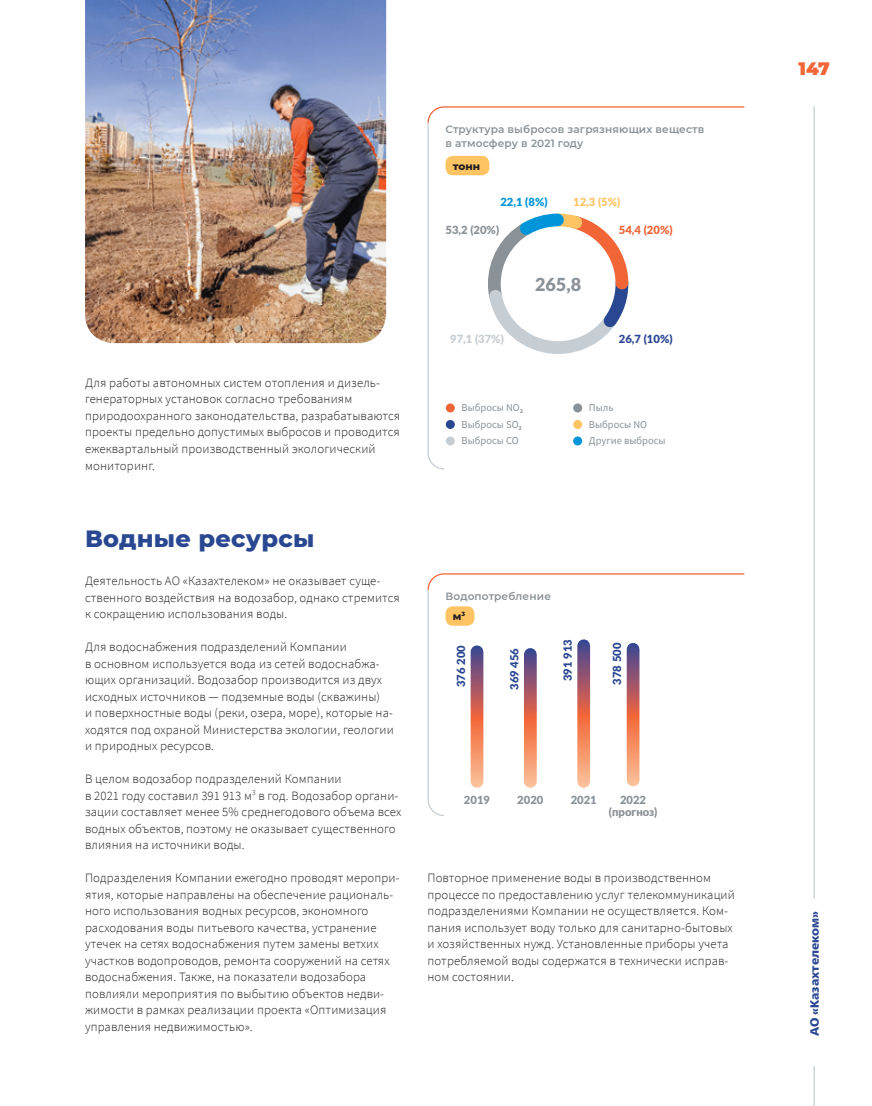
<style>
.page{position:relative;width:872px;height:1106px;background:#fff}
.page>*{position:absolute;margin:0;border:0;box-sizing:border-box;transform-origin:0 0}
.Заг__2{font:800 24px "Montserrat";letter-spacing:.01em;color:#2a4792}
.Цифра_3{font:900 18px "Lato";color:#8a9297}
.t1{font:900 18px "Montserrat";color:#f26537}
.Наборный{font:300 12.75px/16.5px "Source Sans Pro";letter-spacing:.01em;color:#231f20}
.t2{font:900 12px "Neue Frutiger World";color:#2a4792}
.Цифра_1{font:900 11.25px "Lato";color:#8a9297}
.Цифра_1-2{font:900 11.25px "Lato";color:#2a4792}
.Цифра_1-3{font:900 11.25px "Lato";color:#f26537}
.Цифра_1-4{font:900 11.25px "Lato";color:#c6ced4}
.Цифра_1-5{font:900 11.25px "Lato";color:#fec463}
.Цифра_1-6{font:900 11.25px "Lato";color:#0095d9}
.Название_табл_инфогр{font:600 10.5px "Montserrat";letter-spacing:.015em;color:#8a9297}
.Легенда{font:10.5px "Source Sans Pro";color:#8a9297}
.ед_изм{font:800 10.5px "Montserrat";color:#231f20}
</style>
<div class="page">
<svg style="left:427px;top:573px;width:318px;height:243px"></svg>
<svg style="left:470px;top:651px;width:13px;height:130px;background:#ca786e"></svg>
<svg style="left:524px;top:654px;width:13px;height:127px;background:#c97469"></svg>
<svg style="left:577px;top:645px;width:13px;height:136px;background:#c9756a"></svg>
<svg style="left:626px;top:649px;width:13px;height:131px;background:#cb7a6f"></svg>
<svg style="left:427px;top:106px;width:318px;height:364px"></svg>
<img style="left:85px;top:0;width:301px;height:343px">
<hr style="left:813px;top:106px;width:2px;height:792px;background:#c6ced4">
<hr style="left:813px;top:1065px;width:2px;height:41px;background:#c6ced4">
<p class="Название_табл_инфогр" style="left:445px;top:122px;width:260px">Структура выбросов загрязняющих веществ</p>
<p class="Название_табл_инфогр" style="left:445px;top:135px;width:139px">в атмосферу в 2021 году</p>
<p class="ед_изм" style="left:453px;top:158px;width:29px">тонн</p>
<p class="Цифра_1-6" style="left:500px;top:193px;width:49px">22,1 (8%)</p>
<p class="Цифра_1" style="left:445px;top:221px;width:55px">53,2 (20%)</p>
<p class="Цифра_1-5" style="left:573px;top:193px;width:49px">12,3 (5%)</p>
<p class="Цифра_1-3" style="left:619px;top:221px;width:55px">54,4 (20%)</p>
<p class="Наборный" style="left:85px;top:374px;width:317px">Для работы автономных систем отопления и дизель&shy;генераторных установок согласно требованиям природоохранного законодательства, разрабатываются проекты предельно допустимых выбросов и проводится ежеквартальный производственный экологический мониторинг.</p>
<p class="Цифра_1-4" style="left:450px;top:331px;width:55px">97,1 (37%)</p>
<p class="Цифра_3" style="left:535px;top:271px;width:48px">265,8</p>
<p class="Цифра_1-2" style="left:619px;top:331px;width:55px">26,7 (10%)</p>
<p class="Легенда" style="left:461px;top:401px;width:63px">Выбросы NO<sub>2</sub></p>
<p class="Легенда" style="left:461px;top:418px;width:62px">Выбросы SO<sub>2</sub></p>
<p class="Легенда" style="left:461px;top:434px;width:59px">Выбросы CO</p>
<p class="Легенда" style="left:589px;top:401px;width:26px">Пыль</p>
<p class="Легенда" style="left:589px;top:418px;width:60px">Выбросы NO</p>
<p class="Легенда" style="left:589px;top:434px;width:78px">Другие выбросы</p>
<p class="Заг__2" style="left:85px;top:521px;width:231px">Водные ресурсы</p>
<p class="Наборный" style="left:85px;top:572px;width:316px">Деятельность АО «Казахтелеком» не оказывает суще&shy;ственного воздействия на водозабор, однако стремится к сокращению использования воды.</p>
<p class="Наборный" style="left:85px;top:638px;width:310px">Для водоснабжения подразделений Компании<br>в основном используется вода из сетей водоснабжа&shy;ющих организаций. Водозабор производится из двух исходных источников — подземные воды (скважины)<br>и поверхностные воды (реки, озера, море), которые на&shy;ходятся под охраной Министерства экологии, геологии и природных ресурсов.</p>
<p class="Наборный" style="left:85px;top:770px;width:318px">В целом водозабор подразделений Компании<br>в 2021 году составил 391 913 м<sup>3</sup> в год. Водозабор органи&shy;зации составляет менее 5% среднегодового объема всех водных объектов, поэтому не оказывает существенного влияния на источники воды.</p>
<p class="Наборный" style="left:85px;top:869px;width:316px">Подразделения Компании ежегодно проводят меропри&shy;ятия, которые направлены на обеспечение рациональ&shy;ного использования водных ресурсов, экономного расходования воды питьевого качества, устранение утечек на сетях водоснабжения путем замены ветхих участков водопроводов, ремонта сооружений на сетях водоснабжения. Также, на показатели водозабора повлияли мероприятия по выбытию объектов недви&shy;жимости в рамках реализации проекта «Оптимизация управления недвижимостью».</p>
<p class="Наборный" style="left:427px;top:869px;width:309px">Повторное применение воды в производственном процессе по предоставлению услуг телекоммуникаций подразделениями Компании не осуществляется. Ком&shy;пания использует воду только для санитарно-бытовых и хозяйственных нужд. Установленные приборы учета потребляемой воды содержатся в технически исправ&shy;ном состоянии.</p>
<p class="Название_табл_инфогр" style="left:445px;top:589px;width:107px">Водопотребление</p>
<p class="ед_изм" style="left:453px;top:608px;width:14px">м<sup>3</sup></p>
<p class="Цифра_1-2" style="left:559px;top:681px;width:43px;rotate:-90deg">391 913</p>
<p class="Цифра_1-2" style="left:608px;top:684px;width:43px;rotate:-90deg">378 500</p>
<p class="Цифра_1-2" style="left:452px;top:687px;width:43px;rotate:-90deg">376 200</p>
<p class="Цифра_1-2" style="left:506px;top:690px;width:43px;rotate:-90deg">369 456</p>
<p class="Цифра_1" style="left:464px;top:791px;width:28px">2019</p>
<p class="Цифра_1" style="left:517px;top:791px;width:28px">2020</p>
<p class="Цифра_1" style="left:570px;top:791px;width:28px">2021</p>
<p class="Цифра_1" style="left:620px;top:791px;width:28px">2022</p>
<p class="Цифра_1" style="left:609px;top:803px;width:50px">(прогноз)</p>
<h2 class="t1" style="left:798px;top:55px;width:33px">147</h2>
<p class="t2" style="left:807px;top:1035px;width:126px;rotate:-90deg">АО «Казахтелеком»</p>
</div>
